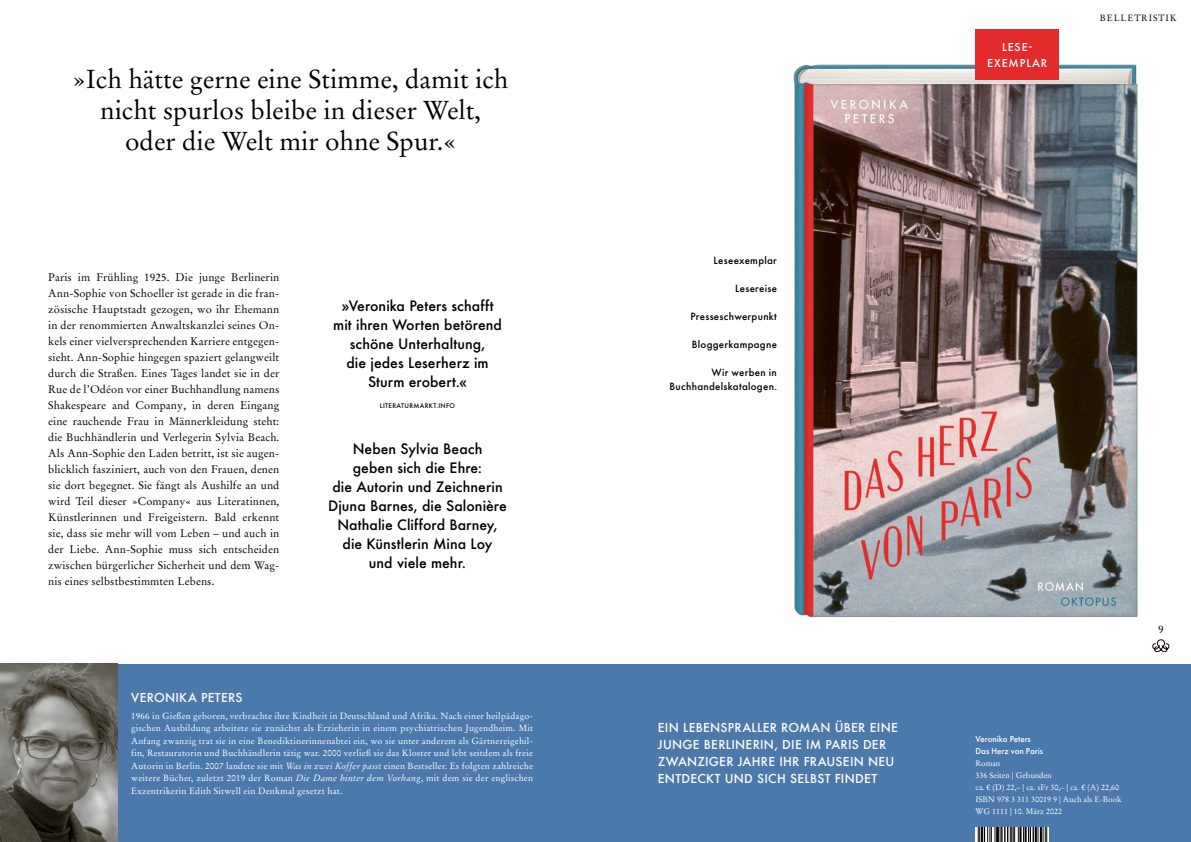
<style>
.page{position:relative;width:1191px;height:842px;background:#4c79ac}
.page>*{position:absolute;margin:0;border:0;box-sizing:border-box;transform-origin:0 0}
.t1{font:26px/31px "Stempel Garamond LT Pro";color:#000;text-align:center}
.t2{font:500 14px/19px "Futura";letter-spacing:.005em;color:#000;text-align:center}
.t3{font:500 12px/17px "Futura";letter-spacing:.025em;color:#fff}
.t4{font:500 12px/16px "Futura PT";letter-spacing:.075em;color:#fff;text-align:center}
.t5{font:11px/16px "Stempel Garamond LT Pro";letter-spacing:.01em;color:#000;text-align:justify}
.t6{font:500 11px/14px "Futura PT";letter-spacing:.025em;color:#000;text-align:right}
.t7{font:9px/12.5px "Stempel Garamond LT Pro";letter-spacing:.02em;color:#fff;text-align:justify}
.t8{font:500 9px/12px "Futura PT";color:#fff}
.t9{font:9px "Stempel Garamond LT Pro";letter-spacing:.1em;color:#000}
.t10{font:8px/12px "Stempel Garamond LT Pro";color:#fff}
.t11{font:500 7px "Futura PT";letter-spacing:.05em;color:#000}
.s1{font-style:italic}
</style>
<div class="page">
<div style="left:0;top:0;width:1191px;height:663px;background:#fff"></div>
<img style="left:0;top:663px;width:117px;height:179px">
<img style="left:793px;top:64px;width:345px;height:554px">
<svg style="left:975px;top:828px;width:74px;height:14px"></svg>
<svg style="left:978px;top:828px;width:69px;height:14px"></svg>
<svg style="left:1152px;top:640px;width:17px;height:12px"></svg>
<div style="left:975px;top:29px;width:84px;height:50px;background:#e42b2b"></div>
<h1 class="t1" style="left:73px;top:64px;width:437px">»Ich hätte gerne eine Stimme, damit ich nicht spurlos bleibe in dieser Welt, oder die Welt mir ohne Spur.«</h1>
<p class="t5" style="left:48px;top:269px;width:233px">Paris im Frühling 1925. Die junge Berlinerin Ann-Sophie von Schoeller ist gerade in die fran&shy;zösische Hauptstadt gezogen, wo ihr Ehemann in der renommierten Anwaltskanzlei seines On&shy;kels einer vielversprechenden Karriere entgegen&shy;sieht. Ann-Sophie hingegen spaziert gelangweilt durch die Straßen. Eines Tages landet sie in der Rue de l’Odéon vor einer Buchhandlung namens Shakespeare and Company, in deren Eingang eine rauchende Frau in Männerkleidung steht: die Buchhändlerin und Verlegerin Sylvia Beach.<br>Als Ann-Sophie den Laden betritt, ist sie augen&shy;blicklich fasziniert, auch von den Frauen, denen sie dort begegnet. Sie fängt als Aushilfe an und wird Teil dieser »Company« aus Literatinnen, Künstlerinnen und Freigeistern. Bald erkennt sie, dass sie mehr will vom Leben – und auch in der Liebe. Ann-Sophie muss sich entscheiden zwischen bürgerlicher Sicherheit und dem Wag&shy;nis eines selbstbestimmten Lebens.</p>
<p class="t3" style="left:131px;top:689px;width:113px">VERONIKA PETERS</p>
<p class="t2" style="left:333px;top:296px;width:170px">»Veronika Peters schafft mit ihren Worten betörend schöne Unterhaltung,<br>die jedes Leserherz im<br>Sturm erobert.«</p>
<p class="t11" style="left:380px;top:401px;width:77px">LITERATURMARKT.INFO</p>
<p class="t2" style="left:328px;top:439px;width:180px">Neben Sylvia Beach<br>geben sich die Ehre:<br>die Autorin und Zeichnerin<br>Djuna Barnes, die Salonière<br>Nathalie Clifford Barney, die Künstlerin Mina Loy<br>und viele mehr.</p>
<p class="t7" style="left:131px;top:709px;width:403px">1966 in Gießen geboren, verbrachte ihre Kindheit in Deutschland und Afrika. Nach einer heilpädago&shy;gischen Ausbildung arbeitete sie zunächst als Erzieherin in einem psychiatrischen Jugendheim. Mit Anfang zwanzig trat sie in eine Benediktinerinnenabtei ein, wo sie unter anderem als Gärtnereigehil&shy;fin, Restauratorin und Buchhändlerin tätig war. 2000 verließ sie das Kloster und lebt seitdem als freie Autorin in Berlin. 2007 landete sie mit <span class="s1">Was in zwei Koffer passt</span> einen Bestseller. Es folgten zahlreiche weitere Bücher, zuletzt 2019 der Roman <span class="s1">Die Dame hinter dem Vorhang</span>, mit dem sie der englischen Exzentrikerin Edith Sitwell ein Denkmal gesetzt hat.</p>
<p class="t6" style="left:713px;top:253px;width:65px">Leseexemplar</p>
<p class="t6" style="left:735px;top:281px;width:43px">Lesereise</p>
<p class="t6" style="left:690px;top:309px;width:88px">Presseschwerpunkt</p>
<p class="t6" style="left:691px;top:337px;width:87px">Bloggerkampagne</p>
<p class="t6" style="left:669px;top:365px;width:109px">Wir werben in<br>Buchhandelskatalogen.</p>
<p class="t4" style="left:987px;top:39px;width:61px">LESE-<br>EXEMPLAR</p>
<p class="t9" style="left:1099px;top:12px;width:78px">BELLETRISTIK</p>
<p class="t3" style="left:658px;top:719px;width:241px">EIN LEBENSPRALLER ROMAN ÜBER EINE JUNGE BERLINERIN, DIE IM PARIS DER ZWANZIGER JAHRE IHR FRAUSEIN NEU ENTDECKT UND SICH SELBST FINDET</p>
<p class="t5" style="left:1158px;top:621px;width:7px">9</p>
<p class="t8" style="left:975px;top:733px;width:69px">Veronika Peters<br>Das Herz von Paris</p>
<p class="t10" style="left:975px;top:757px;width:148px">Roman<br>336 Seiten | Gebunden<br>ca. € (D) 22,– | ca. sFr 30,– | ca. € (A) 22,60<br>ISBN 978 3 311 30019 9 | Auch als E-Book<br>WG 1111 | 10. März 2022</p>
</div>
